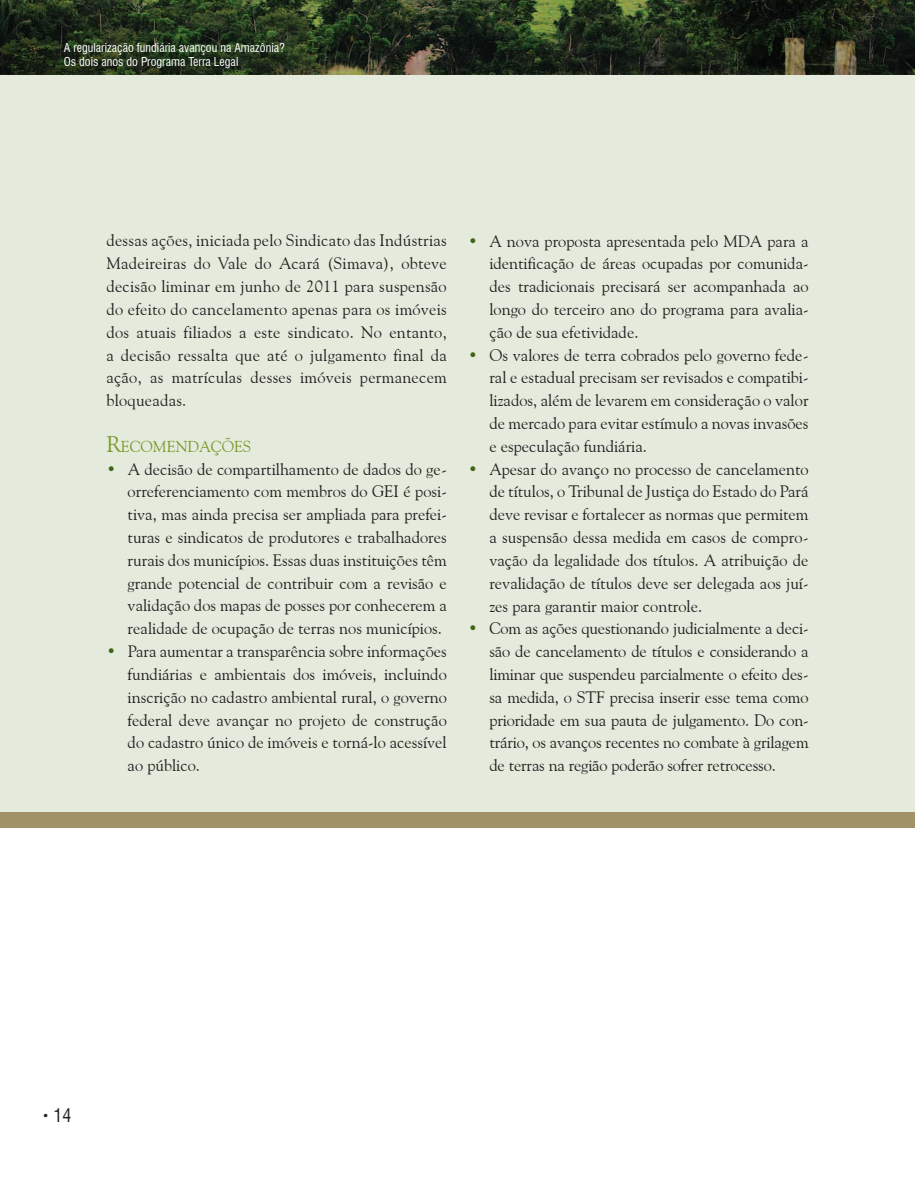
<style>
.page{position:relative;width:915px;height:1191px;background:#fff}
.page>*{position:absolute;margin:0;border:0;box-sizing:border-box;transform-origin:0 0}
.t1{font:condensed 18px "Swiss 721 BT";color:#231f20}
.t2{font:16.5px/22.8px "Goudy Old Style BT";color:#231f20;text-align:justify}
.t3{font:15.75px "Goudy Old Style BT";color:#799a27}
.t4{font:condensed 12px/14.4px "Swiss 721 BT";color:#fff}
.s1{font-size:22.5px}
.s2{color:#3e6617}
</style>
<div class="page">
<div style="left:0;top:0;width:914px;height:823px;background:#e4eadc"></div>
<img style="left:0;top:0;width:914px;height:75px">
<div style="left:0;top:812px;width:914px;height:15px;background:#a19367"></div>
<p class="t4" style="left:64px;top:40px;width:223px">A regularização fundiária avançou na Amazônia?<br>Os dois anos do Programa Terra Legal</p>
<p class="t2" style="left:106px;top:229px;width:342px">dessas ações, iniciada pelo Sindicato das Indústrias Madeireiras do Vale do Acará (Simava), obteve decisão liminar em junho de 2011 para suspensão do efeito do cancelamento apenas para os imóveis dos atuais filiados a este sindicato. No entanto, a decisão ressalta que até o julgamento final da ação, as matrículas desses imóveis permanecem bloqueadas.</p>
<p class="t3" style="left:106px;top:436px;width:146px"><span class="s1">R</span>ECOMENDAÇÕES</p>
<p class="t2" style="left:128px;top:457px;width:320px;text-indent:-21px"><span class="s2">•</span> A decisão de compartilhamento de dados do ge&shy;orreferenciamento com membros do GEI é posi&shy;tiva, mas ainda precisa ser ampliada para prefei&shy;turas e sindicatos de produtores e trabalhadores rurais dos municípios. Essas duas instituições têm grande potencial de contribuir com a revisão e validação dos mapas de posses por conhecerem a realidade de ocupação de terras nos municípios.</p>
<p class="t2" style="left:128px;top:639px;width:320px;text-indent:-21px"><span class="s2">•</span> Para aumentar a transparência sobre informações fundiárias e ambientais dos imóveis, incluindo inscrição no cadastro ambiental rural, o governo federal deve avançar no projeto de construção do cadastro único de imóveis e torná-lo acessível ao público.</p>
<p class="t2" style="left:489px;top:229px;width:320px;text-indent:-21px"><span class="s2">•</span> A nova proposta apresentada pelo MDA para a identificação de áreas ocupadas por comunida&shy;des tradicionais precisará ser acompanhada ao longo do terceiro ano do programa para avalia&shy;ção de sua efetividade.</p>
<p class="t2" style="left:489px;top:343px;width:320px;text-indent:-21px"><span class="s2">•</span> Os valores de terra cobrados pelo governo fede&shy;ral e estadual precisam ser revisados e compatibi&shy;lizados, além de levarem em consideração o valor de mercado para evitar estímulo a novas invasões e especulação fundiária.</p>
<p class="t2" style="left:489px;top:457px;width:320px;text-indent:-21px"><span class="s2">•</span> Apesar do avanço no processo de cancelamento de títulos, o Tribunal de Justiça do Estado do Pará deve revisar e fortalecer as normas que permitem a suspensão dessa medida em casos de compro&shy;vação da legalidade dos títulos. A atribuição de revalidação de títulos deve ser delegada aos juí&shy;zes para garantir maior controle.</p>
<p class="t2" style="left:489px;top:617px;width:320px;text-indent:-21px"><span class="s2">•</span> Com as ações questionando judicialmente a deci&shy;são de cancelamento de títulos e considerando a liminar que suspendeu parcialmente o efeito des&shy;sa medida, o STF precisa inserir esse tema como prioridade em sua pauta de julgamento. Do con&shy;trário, os avanços recentes no combate à grilagem de terras na região poderão sofrer retrocesso.</p>
<p class="t1" style="left:53px;top:1104px;width:19px">14</p>
</div>
